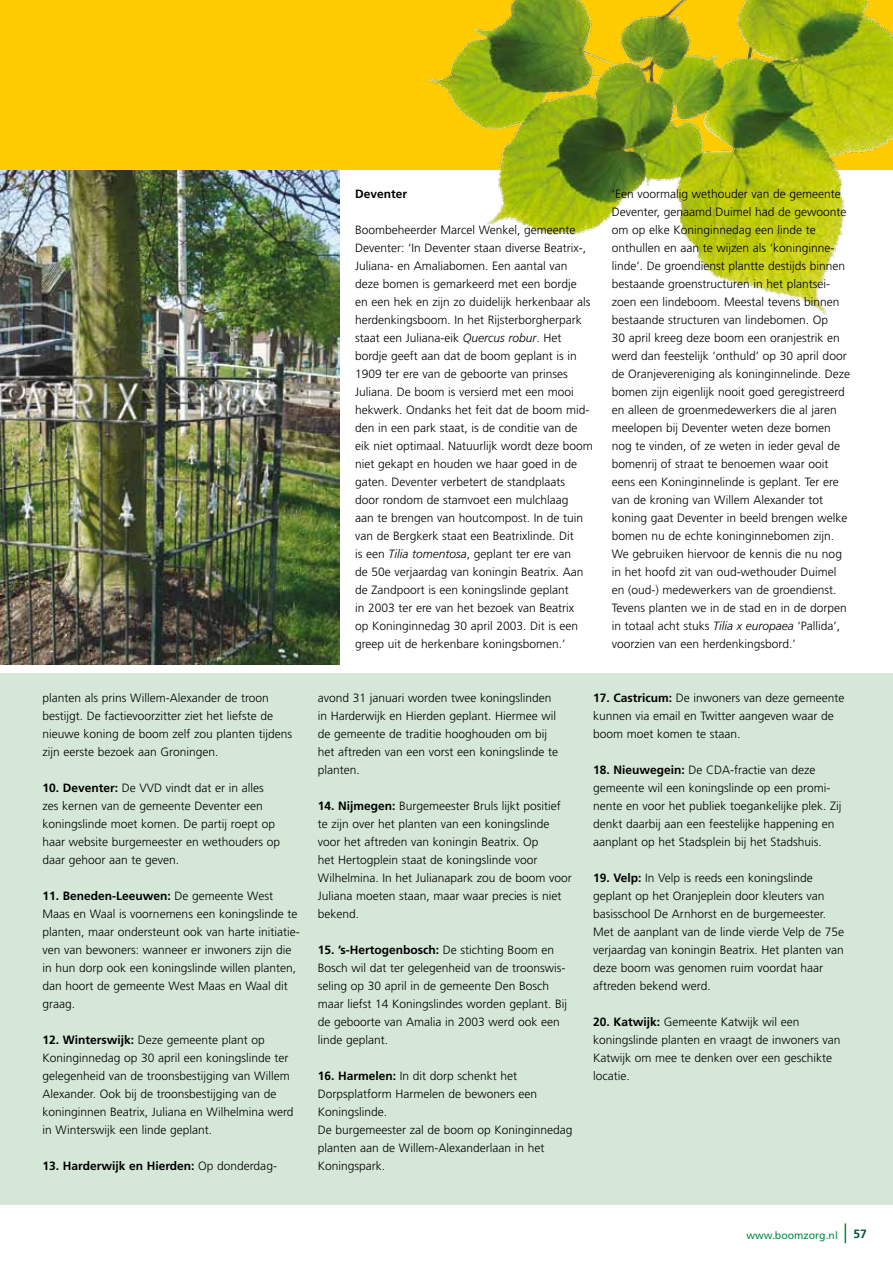
<style>
.page{position:relative;width:893px;height:1263px;background:#fff}
.page>*{position:absolute;margin:0;border:0;box-sizing:border-box;transform-origin:0 0}
.t1{font:300 12px/18px "Frutiger";color:#000}
.t2{font:700 12px "Frutiger";color:#000}
.t3{font:700 12px "Frutiger";color:#00523c}
.t4{font:10.5px "Frutiger";color:#008b45}
.s1{font-weight:700}
.s2{font-weight:300}
.s3{font-style:italic}
</style>
<div class="page">
<svg style="left:845px;top:1223px;width:1px;height:20px"></svg>
<img style="left:0;top:170px;width:340px;height:494px">
<div style="left:0;top:673px;width:893px;height:531px;background:#d5e8d8"></div>
<div style="left:0;top:0;width:893px;height:170px;background:#fecc00"></div>
<img style="left:428px;top:0;width:465px;height:315px">
<p class="t1" style="left:43px;top:689px;width:251px">planten als prins Willem-Alexander de troon bestijgt. De factievoorzitter ziet het liefste de nieuwe koning de boom zelf zou planten tijdens zijn eerste bezoek aan Groningen.</p>
<p class="t1" style="left:43px;top:779px;width:239px"><span class="s1">10. Deventer:</span> De VVD vindt dat er in alles zes kernen van de gemeente Deventer een koningslinde moet komen. De partij roept op haar website burgemeester en wethouders op daar gehoor aan te geven.</p>
<p class="t1" style="left:43px;top:887px;width:259px"><span class="s1">11. Beneden-Leeuwen:</span> De gemeente West Maas en Waal is voornemens een koningslinde te planten, maar ondersteunt ook van harte initiatie&shy;ven van bewoners: wanneer er inwoners zijn die in hun dorp ook een koningslinde willen planten, dan hoort de gemeente West Maas en Waal dit graag.</p>
<p class="t1" style="left:43px;top:1031px;width:253px"><span class="s1">12. Winterswijk:</span> Deze gemeente plant op Koninginnedag op 30 april een koningslinde ter gelegenheid van de troonsbestijging van Willem Alexander. Ook bij de troonsbestijging van de koninginnen Beatrix, Juliana en Wilhelmina werd in Winterswijk een linde geplant.</p>
<p class="t2" style="left:43px;top:1159px;width:236px">13. Harderwijk en Hierden: <span class="s2">Op donderdag-</span></p>
<p class="t2" style="left:355px;top:187px;width:54px">Deventer</p>
<p class="t1" style="left:355px;top:221px;width:239px">Boombeheerder Marcel Wenkel, gemeente Deventer: ‘In Deventer staan diverse Beatrix-, Juliana- en Amaliabomen. Een aantal van deze bomen is gemarkeerd met een bordje<br>en een hek en zijn zo duidelijk herkenbaar als herdenkingsboom. In het Rijsterborgherpark staat een Juliana-eik <span class="s3">Quercus robur</span>. Het bordje geeft aan dat de boom geplant is in 1909 ter ere van de geboorte van prinses Juliana. De boom is versierd met een mooi hekwerk. Ondanks het feit dat de boom mid&shy;den in een park staat, is de conditie van de eik niet optimaal. Natuurlijk wordt deze boom niet gekapt en houden we haar goed in de gaten. Deventer verbetert de standplaats<br>door rondom de stamvoet een mulchlaag<br>aan te brengen van houtcompost. In de tuin van de Bergkerk staat een Beatrixlinde. Dit<br>is een <span class="s3">Tilia tomentosa</span>, geplant ter ere van<br>de 50e verjaardag van koningin Beatrix. Aan de Zandpoort is een koningslinde geplant<br>in 2003 ter ere van het bezoek van Beatrix<br>op Koninginnedag 30 april 2003. Dit is een greep uit de herkenbare koningsbomen.’</p>
<p class="t1" style="left:612px;top:185px;width:240px">‘Een voormalig wethouder van de gemeente Deventer, genaamd Duimel had de gewoonte om op elke Koninginnedag een linde te onthullen en aan te wijzen als ‘koninginne&shy;linde’. De groendienst plantte destijds binnen bestaande groenstructuren in het plantsei&shy;zoen een lindeboom. Meestal tevens binnen bestaande structuren van lindebomen. Op<br>30 april kreeg deze boom een oranjestrik en werd dan feestelijk ‘onthuld’ op 30 april door de Oranjevereniging als koninginnelinde. Deze bomen zijn eigenlijk nooit goed geregistreerd en alleen de groenmedewerkers die al jaren meelopen bij Deventer weten deze bomen nog te vinden, of ze weten in ieder geval de bomenrij of straat te benoemen waar ooit eens een Koninginnelinde is geplant. Ter ere van de kroning van Willem Alexander tot koning gaat Deventer in beeld brengen welke bomen nu de echte koninginnebomen zijn.<br>We gebruiken hiervoor de kennis die nu nog in het hoofd zit van oud-wethouder Duimel en (oud-) medewerkers van de groendienst.<br>Tevens planten we in de stad en in de dorpen in totaal acht stuks <span class="s3">Tilia x europaea</span> ‘Pallida’, voorzien van een herdenkingsbord.’</p>
<p class="t1" style="left:318px;top:689px;width:242px">avond 31 januari worden twee koningslinden in Harderwijk en Hierden geplant. Hiermee wil de gemeente de traditie hooghouden om bij het aftreden van een vorst een koningslinde te planten.</p>
<p class="t1" style="left:318px;top:797px;width:256px"><span class="s1">14. Nijmegen:</span> Burgemeester Bruls lijkt positief te zijn over het planten van een koningslinde voor het aftreden van koningin Beatrix. Op<br>het Hertogplein staat de koningslinde voor Wilhelmina. In het Julianapark zou de boom voor Juliana moeten staan, maar waar precies is niet bekend.</p>
<p class="t1" style="left:318px;top:941px;width:251px"><span class="s1">15. ’s-Hertogenbosch:</span> De stichting Boom en Bosch wil dat ter gelegenheid van de troonswis&shy;seling op 30 april in de gemeente Den Bosch maar liefst 14 Koningslindes worden geplant. Bij de geboorte van Amalia in 2003 werd ook een linde geplant.</p>
<p class="t1" style="left:318px;top:1067px;width:256px"><span class="s1">16. Harmelen:</span> In dit dorp schenkt het<br>Dorpsplatform Harmelen de bewoners een<br>Koningslinde.<br>De burgemeester zal de boom op Koninginnedag planten aan de Willem-Alexanderlaan in het<br>Koningspark.</p>
<p class="t1" style="left:593px;top:689px;width:253px"><span class="s1">17. Castricum:</span> De inwoners van deze gemeente kunnen via email en Twitter aangeven waar de boom moet komen te staan.</p>
<p class="t1" style="left:593px;top:761px;width:250px"><span class="s1">18. Nieuwegein:</span> De CDA-fractie van deze gemeente wil een koningslinde op een promi&shy;nente en voor het publiek toegankelijke plek. Zij denkt daarbij aan een feestelijke happening en aanplant op het Stadsplein bij het Stadshuis.</p>
<p class="t1" style="left:593px;top:869px;width:252px"><span class="s1">19. Velp:</span> In Velp is reeds een koningslinde geplant op het Oranjeplein door kleuters van basisschool De Arnhorst en de burgemeester.<br>Met de aanplant van de linde vierde Velp de 75e verjaardag van koningin Beatrix. Het planten van deze boom was genomen ruim voordat haar aftreden bekend werd.</p>
<p class="t1" style="left:593px;top:1013px;width:249px"><span class="s1">20. Katwijk:</span> Gemeente Katwijk wil een koningslinde planten en vraagt de inwoners van Katwijk om mee te denken over een geschikte locatie.</p>
<p class="t4" style="left:746px;top:1229px;width:93px">www.boomzorg.nl</p>
<p class="t3" style="left:853px;top:1227px;width:15px">57</p>
</div>
